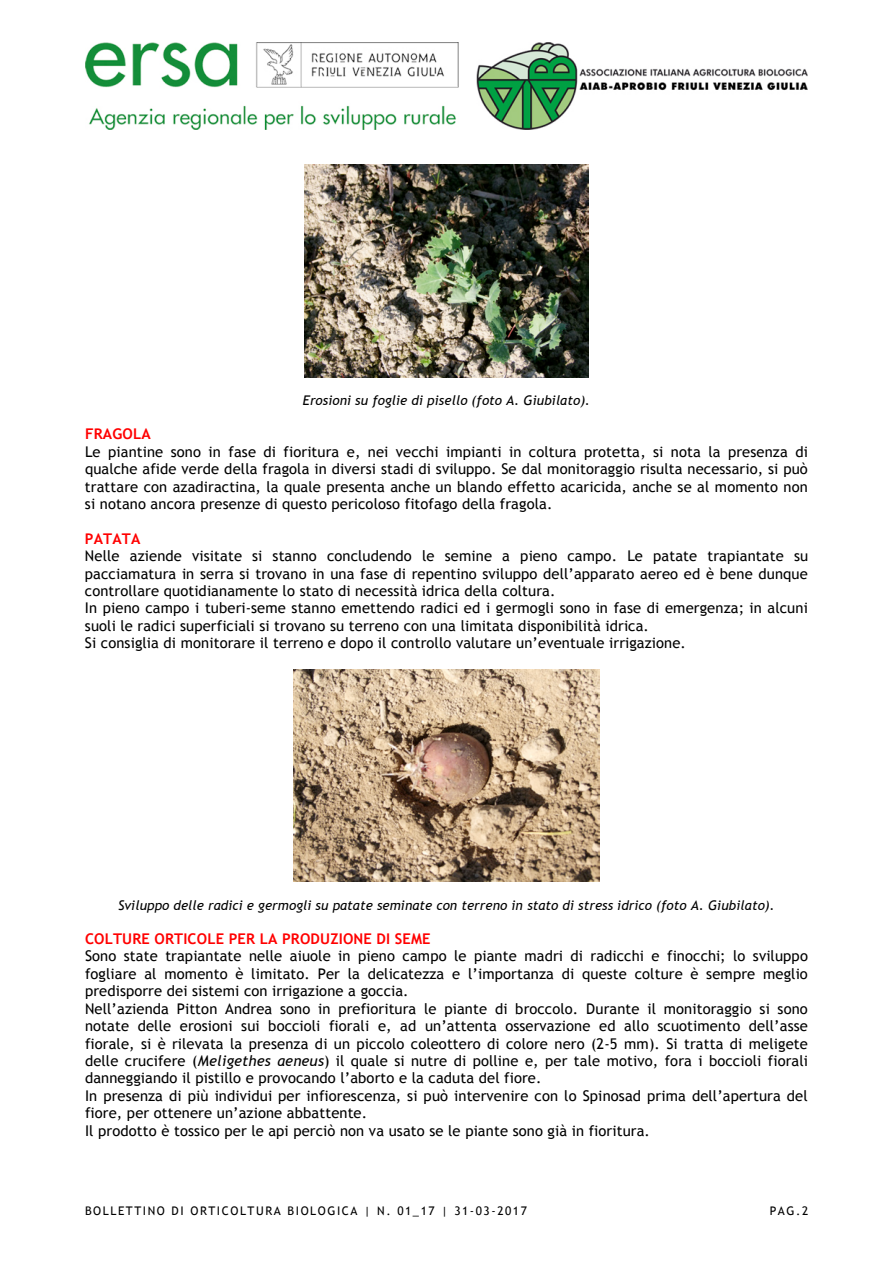
<style>
.page{position:relative;width:893px;height:1263px;background:#fff}
.page>*{position:absolute;margin:0;border:0;box-sizing:border-box;transform-origin:0 0}
.t1{font:14.7px/17.4px "Trebuchet MS";letter-spacing:.01em;color:#000}
.t2{font:700 14.7px "Trebuchet MS";letter-spacing:.01em;color:#f00}
.t3{font:italic 13.35px "Trebuchet MS";letter-spacing:.005em;color:#000}
.t4{font:11.85px "Trebuchet MS";letter-spacing:.13em;color:#000}
.s1{font-style:italic}
</style>
<div class="page">
<img style="left:85px;top:43px;width:723px;height:87px">
<img style="left:305px;top:164px;width:283px;height:213px">
<img style="left:294px;top:669px;width:305px;height:213px">
<p class="t3" style="left:303px;top:392px;width:289px">Erosioni su foglie di pisello (foto A. Giubilato).</p>
<p class="t2" style="left:85px;top:425px;width:67px">FRAGOLA</p>
<p class="t1" style="left:85px;top:443px;width:724px;text-align:justify">Le piantine sono in fase di fioritura e, nei vecchi impianti in coltura protetta, si nota la presenza di qualche afide verde della fragola in diversi stadi di sviluppo. Se dal monitoraggio risulta necessario, si può trattare con azadiractina, la quale presenta anche un blando effetto acaricida, anche se al momento non si notano ancora presenze di questo pericoloso fitofago della fragola.</p>
<p class="t2" style="left:85px;top:529px;width:57px">PATATA</p>
<p class="t1" style="left:85px;top:547px;width:725px">Nelle aziende visitate si stanno concludendo le semine a pieno campo. Le patate trapiantate su pacciamatura in serra si trovano in una fase di repentino sviluppo dell’apparato aereo ed è bene dunque controllare quotidianamente lo stato di necessità idrica della coltura.<br>In pieno campo i tuberi-seme stanno emettendo radici ed i germogli sono in fase di emergenza; in alcuni suoli le radici superficiali si trovano su terreno con una limitata disponibilità idrica.<br>Si consiglia di monitorare il terreno e dopo il controllo valutare un’eventuale irrigazione.</p>
<p class="t3" style="left:118px;top:897px;width:658px">Sviluppo delle radici e germogli su patate seminate con terreno in stato di stress idrico (foto A. Giubilato).</p>
<p class="t2" style="left:85px;top:930px;width:347px">COLTURE ORTICOLE PER LA PRODUZIONE DI SEME</p>
<p class="t1" style="left:85px;top:948px;width:724px">Sono state trapiantate nelle aiuole in pieno campo le piante madri di radicchi e finocchi; lo sviluppo fogliare al momento è limitato. Per la delicatezza e l’importanza di queste colture è sempre meglio predisporre dei sistemi con irrigazione a goccia.<br>Nell’azienda Pitton Andrea sono in prefioritura le piante di broccolo. Durante il monitoraggio si sono notate delle erosioni sui boccioli fiorali e, ad un’attenta osservazione ed allo scuotimento dell’asse fiorale, si è rilevata la presenza di un piccolo coleottero di colore nero (2-5 mm). Si tratta di meligete delle crucifere (<span class="s1">Meligethes aeneus</span>) il quale si nutre di polline e, per tale motivo, fora i boccioli fiorali danneggiando il pistillo e provocando l’aborto e la caduta del fiore.<br>In presenza di più individui per infiorescenza, si può intervenire con lo Spinosad prima dell’apertura del fiore, per ottenere un’azione abbattente.<br>Il prodotto è tossico per le api perciò non va usato se le piante sono già in fioritura.</p>
<p class="t4" style="left:85px;top:1204px;width:443px">BOLLETTINO DI ORTICOLTURA BIOLOGICA | N. 01_17 | 31-03-2017</p>
<p class="t4" style="left:770px;top:1204px;width:40px">PAG.2</p>
</div>
